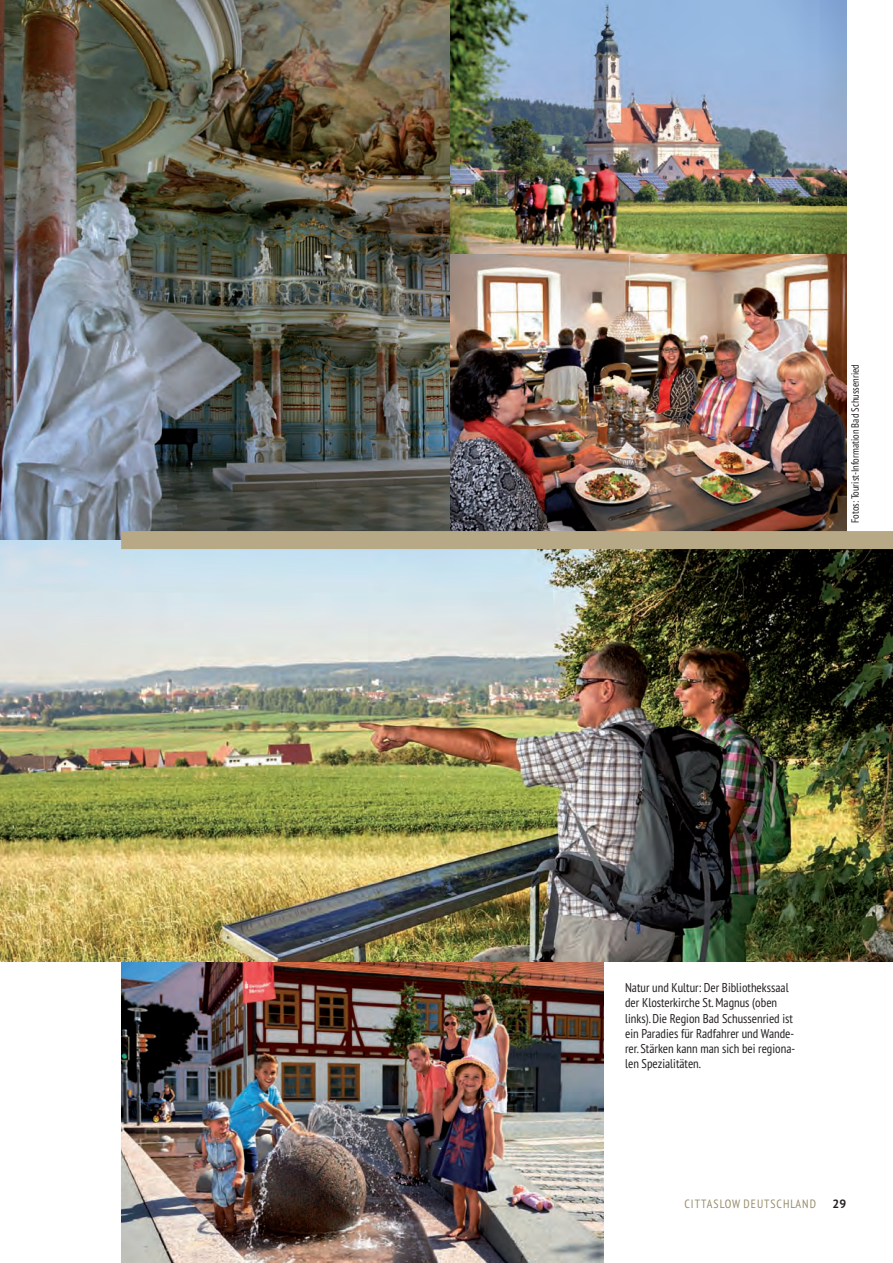
<style>
.page{position:relative;width:893px;height:1263px;background:#fff}
.page>*{position:absolute;margin:0;border:0;box-sizing:border-box;transform-origin:0 0}
.t1{font:condensed 12.75px/15.3px "PT Sans";color:#231f20}
.t2{font:condensed 12px "PT Sans";letter-spacing:.08em;color:#988d6c}
.t3{font:700 12px "PT Sans";color:#231f20}
.t4{font:condensed 10.5px "PT Sans";color:#231f20}
</style>
<div class="page">
<img style="left:0;top:0;width:450px;height:540px">
<img style="left:121px;top:961px;width:483px;height:302px">
<img style="left:450px;top:0;width:397px;height:531px">
<img style="left:451px;top:255px;width:395px;height:276px">
<img style="left:0;top:540px;width:893px;height:421px">
<div style="left:121px;top:531px;width:772px;height:18px;background:#b7a886"></div>
<p class="t4" style="left:848px;top:523px;width:160px;rotate:-90deg">Fotos: Tourist-Information Bad Schussenried</p>
<p class="t1" style="left:625px;top:979px;width:172px">Natur und Kultur: Der Bibliothekssaal der Klosterkirche St. Magnus (oben links). Die Region Bad Schussenried ist ein Paradies für Radfahrer und Wande&shy;rer. Stärken kann man sich bei regiona&shy;len Spezialitäten.</p>
<p class="t2" style="left:684px;top:1196px;width:133px">CITTASLOW DEUTSCHLAND</p>
<p class="t3" style="left:833px;top:1196px;width:15px">29</p>
</div>
